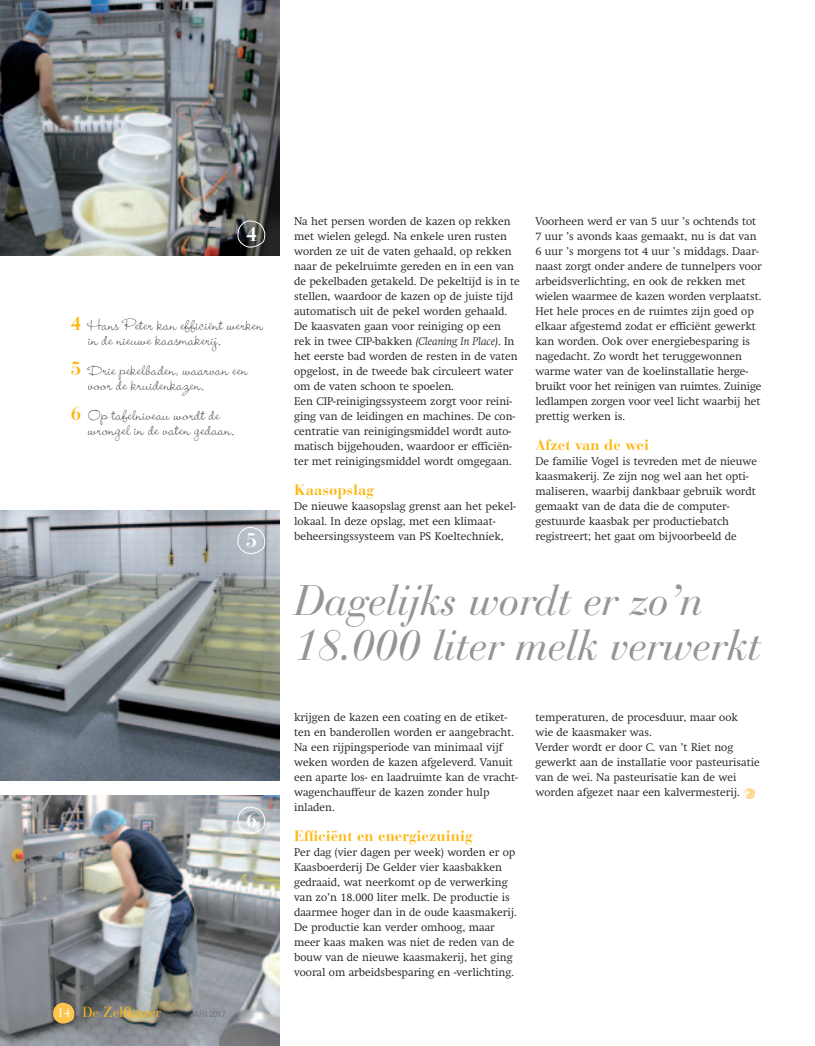
<style>
.page{position:relative;width:815px;height:1046px;background:#fff}
.page>*{position:absolute;margin:0;border:0;box-sizing:border-box;transform-origin:0 0}
.t1{font:italic 42.5px/45px "Bauer Bodoni Std";letter-spacing:-.015em;color:#939598}
.t2{font:700 19.62px "Bauer Bodoni Std";color:#fff}
.t3{font:300 18.75px/15px "Wendy LP Std";letter-spacing:.01em;color:#231f20}
.t4{font:700 15px "Bauer Bodoni Std";color:#fcb814}
.t5{font:300 11px/15px "Swift";color:#231f20}
.t6{font:300 8.62px "Grotesque MT Std";color:#57585a}
.s1{font-family:"Bauer Bodoni Std";font-weight:700;color:#fcb814}
.s2{font-family:"Bauer Bodoni Std";font-weight:400;font-size:12.5px;color:#fff}
.s3{font-family:"Bauer Bodoni Std";font-weight:400;font-size:14.38px;color:#fcb814}
.s4{font-style:italic}
</style>
<div class="page">
<img style="left:0;top:795px;width:280px;height:250px">
<img style="left:0;top:510px;width:279px;height:270px">
<img style="left:0;top:0;width:279px;height:255px">
<svg style="left:53px;top:1002px;width:22px;height:22px"></svg>
<svg style="left:237px;top:218px;width:29px;height:38px"></svg>
<svg style="left:237px;top:804px;width:29px;height:42px"></svg>
<svg style="left:237px;top:524px;width:29px;height:43px"></svg>
<svg style="left:744px;top:788px;width:11px;height:11px"></svg>
<h2 class="t2" style="left:246px;top:222px;width:12px">4</h2>
<h3 class="t3" style="left:89px;top:318px;width:176px;text-indent:-18px"><span class="s1">4</span> Hans Peter kan efficiënt werken in de nieuwe kaasmakerij.</h3>
<h3 class="t3" style="left:89px;top:363px;width:161px;text-indent:-18px"><span class="s1">5</span> Drie pekelbaden, waarvan een voor de kruidenkazen.</h3>
<h3 class="t3" style="left:89px;top:408px;width:147px;text-indent:-18px"><span class="s1">6</span> Op tafelniveau wordt de wrongel in de vaten gedaan.</h3>
<h2 class="t2" style="left:246px;top:528px;width:12px">5</h2>
<h2 class="t2" style="left:246px;top:808px;width:12px">6</h2>
<p class="t6" style="left:57px;top:1008px;width:170px"><span class="s2">14</span> <span class="s3">De Zelfkazer</span> FE BR UAR I 2017</p>
<p class="t5" style="left:294px;top:214px;width:227px">Na het persen worden de kazen op rekken met wielen gelegd. Na enkele uren rusten worden ze uit de vaten gehaald, op rekken naar de pekelruimte gereden en in een van de pekelbaden getakeld. De pekeltijd is in te stellen, waardoor de kazen op de juiste tijd automatisch uit de pekel worden gehaald.<br>De kaasvaten gaan voor reiniging op een rek in twee CIP-bakken <span class="s4">(Cleaning In Place)</span>. In het eerste bad worden de resten in de vaten opgelost, in de tweede bak circuleert water om de vaten schoon te spoelen.<br>Een CIP-reinigingssysteem zorgt voor reini&shy;ging van de leidingen en machines. De con&shy;centratie van reinigingsmiddel wordt auto&shy;matisch bijgehouden, waardoor er efficiën&shy;ter met reinigingsmiddel wordt omgegaan.</p>
<h3 class="t4" style="left:294px;top:481px;width:82px">Kaasopslag</h3>
<p class="t5" style="left:294px;top:499px;width:223px">De nieuwe kaasopslag grenst aan het pekel&shy;lokaal. In deze opslag, met een klimaat&shy;beheersingssysteem van PS Koeltechniek,</p>
<p class="t5" style="left:535px;top:214px;width:228px">Voorheen werd er van 5 uur ’s ochtends tot 7 uur ’s avonds kaas gemaakt, nu is dat van 6 uur ’s morgens tot 4 uur ’s middags. Daar&shy;naast zorgt onder andere de tunnelpers voor arbeidsverlichting, en ook de rekken met wielen waarmee de kazen worden verplaatst.<br>Het hele proces en de ruimtes zijn goed op elkaar afgestemd zodat er efficiënt gewerkt kan worden. Ook over energiebesparing is nagedacht. Zo wordt het teruggewonnen warme water van de koelinstallatie herge&shy;bruikt voor het reinigen van ruimtes. Zuinige ledlampen zorgen voor veel licht waarbij het prettig werken is.</p>
<h3 class="t4" style="left:535px;top:436px;width:115px">Afzet van de wei</h3>
<p class="t5" style="left:535px;top:454px;width:223px">De familie Vogel is tevreden met de nieuwe kaasmakerij. Ze zijn nog wel aan het opti&shy;maliseren, waarbij dankbaar gebruik wordt gemaakt van de data die de computer&shy;gestuurde kaasbak per productiebatch registreert; het gaat om bijvoorbeeld de</p>
<h1 class="t1" style="left:294px;top:578px;width:468px">Dagelijks wordt er zo’n<br>18.000 liter melk verwerkt</h1>
<p class="t5" style="left:294px;top:709px;width:225px">krijgen de kazen een coating en de etiket&shy;ten en banderollen worden er aangebracht.<br>Na een rijpingsperiode van minimaal vijf weken worden de kazen afgeleverd. Vanuit een aparte los- en laadruimte kan de vracht&shy;wagenchauffeur de kazen zonder hulp inladen.</p>
<h3 class="t4" style="left:294px;top:826px;width:180px">Efficiënt en energiezuinig</h3>
<p class="t5" style="left:294px;top:844px;width:224px">Per dag (vier dagen per week) worden er op Kaasboerderij De Gelder vier kaasbakken gedraaid, wat neerkomt op de verwerking van zo’n 18.000 liter melk. De productie is daarmee hoger dan in de oude kaasmakerij.<br>De productie kan verder omhoog, maar meer kaas maken was niet de reden van de bouw van de nieuwe kaasmakerij, het ging vooral om arbeidsbesparing en -verlichting.</p>
<p class="t5" style="left:535px;top:709px;width:226px">temperaturen, de procesduur, maar ook<br>wie de kaasmaker was.<br>Verder wordt er door C. van ’t Riet nog gewerkt aan de installatie voor pasteurisatie van de wei. Na pasteurisatie kan de wei worden afgezet naar een kalvermesterij.</p>
</div>
